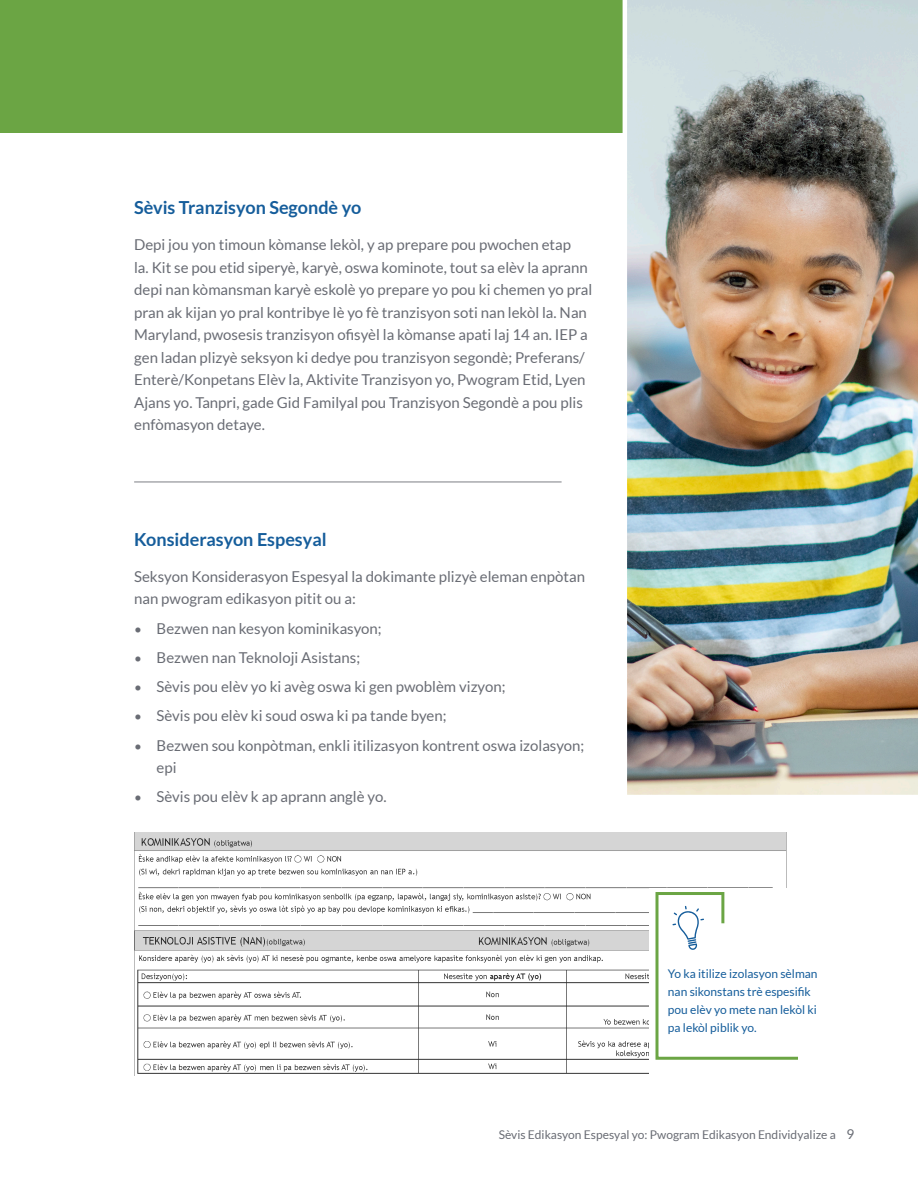
<style>
.page{position:relative;width:918px;height:1188px;background:#fff}
.page>*{position:absolute;margin:0;border:0;box-sizing:border-box;transform-origin:0 0}
.t1{font:700 18px "Lato";color:#155d9b}
.Body_Text_Main{font:15px/22.5px "Lato";color:#696c74}
.Bullet_Body_text{font:15px/22.5px "Lato";color:#696c74}
.H4_Tips{font:12px/18px "Lato";color:#155d9b}
.t2{font:12px "Lato";color:#696c74}
.s1{font-size:13.5px}
</style>
<div class="page">
<div style="left:0;top:0;width:625px;height:132px;background:#6ba544"></div>
<img style="left:134px;top:832px;width:652px;height:243px">
<div style="left:649px;top:888px;width:177px;height:226px;background:#fff"></div>
<hr style="left:134px;top:481px;width:428px;height:2px;background:#a8a9ad">
<img style="left:623px;top:0;width:295px;height:795px">
<svg style="left:655px;top:892px;width:143px;height:168px"></svg>
<h3 class="t1" style="left:134px;top:197px;width:229px">Sèvis Tranzisyon Segondè yo</h3>
<p class="Body_Text_Main" style="left:134px;top:234px;width:460px">Depi jou yon timoun kòmanse lekòl, y ap prepare pou pwochen etap<br>la. Kit se pou etid siperyè, karyè, oswa kominote, tout sa elèv la aprann depi nan kòmansman karyè eskolè yo prepare yo pou ki chemen yo pral pran ak kijan yo pral kontribye lè yo fè tranzisyon soti nan lekòl la. Nan Maryland, pwosesis tranzisyon ofisyèl la kòmanse apati laj 14 an. IEP a gen ladan plizyè seksyon ki dedye pou tranzisyon segondè; Preferans/ Enterè/Konpetans Elèv la, Aktivite Tranzisyon yo, Pwogram Etid, Lyen Ajans yo. Tanpri, gade Gid Familyal pou Tranzisyon Segondè a pou plis enfòmasyon detaye.</p>
<h3 class="t1" style="left:134px;top:529px;width:194px">Konsiderasyon Espesyal</h3>
<p class="Body_Text_Main" style="left:134px;top:565px;width:452px">Seksyon Konsiderasyon Espesyal la dokimante plizyè eleman enpòtan nan pwogram edikasyon pitit ou a:</p>
<p class="Bullet_Body_text" style="left:134px;top:617px;width:249px"><span class="s1">•</span> Bezwen nan kesyon kominikasyon;</p>
<p class="Bullet_Body_text" style="left:134px;top:646px;width:228px"><span class="s1">•</span> Bezwen nan Teknoloji Asistans;</p>
<p class="Bullet_Body_text" style="left:134px;top:675px;width:373px"><span class="s1">•</span> Sèvis pou elèv yo ki avèg oswa ki gen pwoblèm vizyon;</p>
<p class="Bullet_Body_text" style="left:134px;top:705px;width:314px"><span class="s1">•</span> Sèvis pou elèv ki soud oswa ki pa tande byen;</p>
<p class="Bullet_Body_text" style="left:157px;top:734px;width:429px;text-indent:-22px"><span class="s1">•</span> Bezwen sou konpòtman, enkli itilizasyon kontrent oswa izolasyon; epi</p>
<p class="Bullet_Body_text" style="left:134px;top:786px;width:254px"><span class="s1">•</span> Sèvis pou elèv k ap aprann anglè yo.</p>
<p class="H4_Tips" style="left:668px;top:965px;width:151px">Yo ka itilize izolasyon sèlman nan sikonstans trè espesifik pou elèv yo mete nan lekòl ki pa lekòl piblik yo.</p>
<p class="t2" style="left:499px;top:1128px;width:357px">Sèvis Edikasyon Espesyal yo: Pwogram Edikasyon Endividyalize a <span class="s1">9</span></p>
</div>
